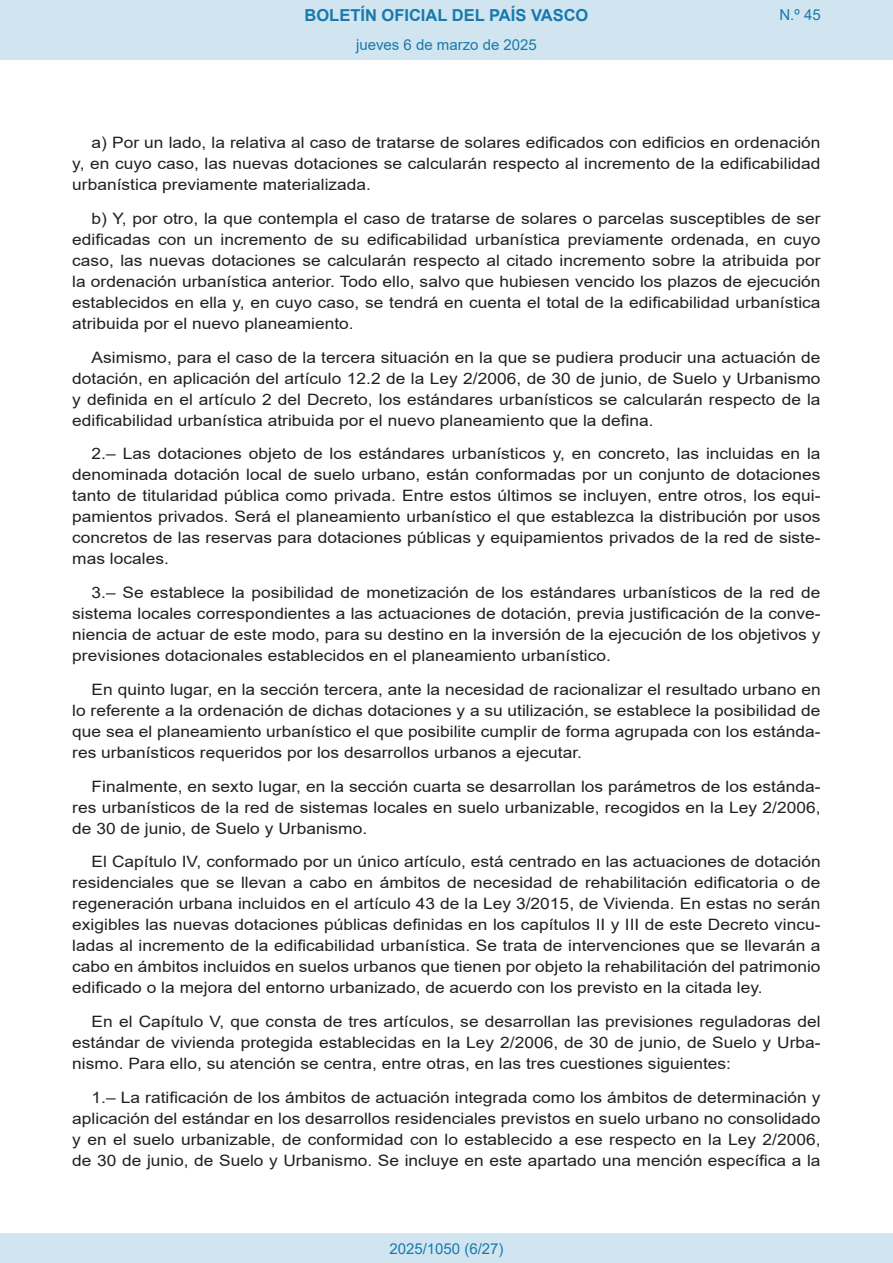
<style>
.page{position:relative;width:893px;height:1263px;background:#fff}
.page>*{position:absolute;margin:0;border:0;box-sizing:border-box;transform-origin:0 0}
.t1{font:700 16.5px "Arial";color:#1879ad}
.BOPVDetalle{font:15.6px/21px "Arial";color:#231f20;text-align:justify;scale:1.11 1}
.Paginacion_Centro{font:15px "Arial";color:#1879ad}
</style>
<div class="page">
<div style="left:0;top:0;width:893px;height:60px;background:#d0e5f0"></div>
<div style="left:0;top:1233px;width:893px;height:30px;background:#d0e5f0"></div>
<p class="t1" style="left:305px;top:3px;width:285px">BOLETÍN OFICIAL DEL PAÍS VASCO</p>
<p class="Paginacion_Centro" style="left:356px;top:35px;width:182px">jueves 6 de marzo de 2025</p>
<p class="Paginacion_Centro" style="left:779px;top:5px;width:43px">N.º 45</p>
<p class="BOPVDetalle" style="left:72px;top:132px;width:676px;text-indent:19px">a) Por un lado, la relativa al caso de tratarse de solares edificados con edificios en ordenación y, en cuyo caso, las nuevas dotaciones se calcularán respecto al incremento de la edificabilidad urbanística previamente materializada.</p>
<p class="BOPVDetalle" style="left:72px;top:208px;width:676px;text-indent:19px">b) Y, por otro, la que contempla el caso de tratarse de solares o parcelas susceptibles de ser edificadas con un incremento de su edificabilidad urbanística previamente ordenada, en cuyo caso, las nuevas dotaciones se calcularán respecto al citado incremento sobre la atribuida por la ordenación urbanística anterior. Todo ello, salvo que hubiesen vencido los plazos de ejecución establecidos en ella y, en cuyo caso, se tendrá en cuenta el total de la edificabilidad urbanística atribuida por el nuevo planeamiento.</p>
<p class="BOPVDetalle" style="left:72px;top:347px;width:676px;text-indent:19px">Asimismo, para el caso de la tercera situación en la que se pudiera producir una actuación de dotación, en aplicación del artículo 12.2 de la Ley 2/2006, de 30 de junio, de Suelo y Urbanismo y definida en el artículo 2 del Decreto, los estándares urbanísticos se calcularán respecto de la edificabilidad urbanística atribuida por el nuevo planeamiento que la defina.</p>
<p class="BOPVDetalle" style="left:72px;top:443px;width:676px;text-indent:19px">2.– Las dotaciones objeto de los estándares urbanísticos y, en concreto, las incluidas en la denominada dotación local de suelo urbano, están conformadas por un conjunto de dotaciones tanto de titularidad pública como privada. Entre estos últimos se incluyen, entre otros, los equi&shy;pamientos privados. Será el planeamiento urbanístico el que establezca la distribución por usos concretos de las reservas para dotaciones públicas y equipamientos privados de la red de siste&shy;mas locales.</p>
<p class="BOPVDetalle" style="left:72px;top:582px;width:676px;text-indent:19px">3.– Se establece la posibilidad de monetización de los estándares urbanísticos de la red de sistema locales correspondientes a las actuaciones de dotación, previa justificación de la conve&shy;niencia de actuar de este modo, para su destino en la inversión de la ejecución de los objetivos y previsiones dotacionales establecidos en el planeamiento urbanístico.</p>
<p class="BOPVDetalle" style="left:72px;top:679px;width:676px;text-indent:19px">En quinto lugar, en la sección tercera, ante la necesidad de racionalizar el resultado urbano en lo referente a la ordenación de dichas dotaciones y a su utilización, se establece la posibilidad de que sea el planeamiento urbanístico el que posibilite cumplir de forma agrupada con los estánda&shy;res urbanísticos requeridos por los desarrollos urbanos a ejecutar.</p>
<p class="BOPVDetalle" style="left:72px;top:776px;width:676px;text-indent:19px">Finalmente, en sexto lugar, en la sección cuarta se desarrollan los parámetros de los estánda&shy;res urbanísticos de la red de sistemas locales en suelo urbanizable, recogidos en la Ley 2/2006, de 30 de junio, de Suelo y Urbanismo.</p>
<p class="BOPVDetalle" style="left:72px;top:851px;width:676px;text-indent:19px">El Capítulo IV, conformado por un único artículo, está centrado en las actuaciones de dotación residenciales que se llevan a cabo en ámbitos de necesidad de rehabilitación edificatoria o de regeneración urbana incluidos en el artículo 43 de la Ley 3/2015, de Vivienda. En estas no serán exigibles las nuevas dotaciones públicas definidas en los capítulos II y III de este Decreto vincu&shy;ladas al incremento de la edificabilidad urbanística. Se trata de intervenciones que se llevarán a cabo en ámbitos incluidos en suelos urbanos que tienen por objeto la rehabilitación del patrimonio edificado o la mejora del entorno urbanizado, de acuerdo con los previsto en la citada ley.</p>
<p class="BOPVDetalle" style="left:72px;top:1011px;width:676px;text-indent:19px">En el Capítulo V, que consta de tres artículos, se desarrollan las previsiones reguladoras del estándar de vivienda protegida establecidas en la Ley 2/2006, de 30 de junio, de Suelo y Urba&shy;nismo. Para ello, su atención se centra, entre otras, en las tres cuestiones siguientes:</p>
<p class="BOPVDetalle" style="left:72px;top:1087px;width:676px;text-indent:19px">1.– La ratificación de los ámbitos de actuación integrada como los ámbitos de determinación y aplicación del estándar en los desarrollos residenciales previstos en suelo urbano no consolidado y en el suelo urbanizable, de conformidad con lo establecido a ese respecto en la Ley 2/2006, de 30 de junio, de Suelo y Urbanismo. Se incluye en este apartado una mención específica a la</p>
<p class="Paginacion_Centro" style="left:389px;top:1238px;width:116px">2025/1050 (6/27)</p>
</div>
